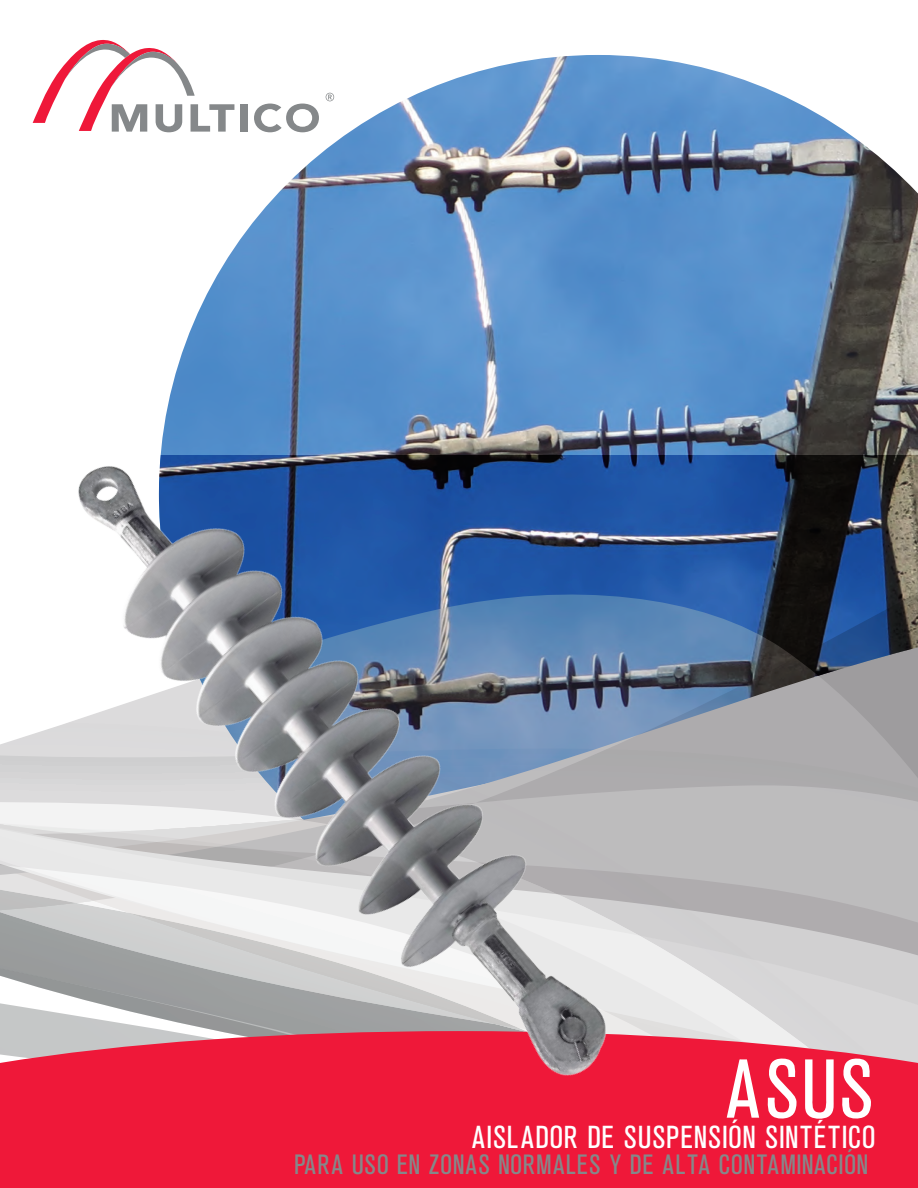
<style>
.page{position:relative;width:918px;height:1188px;background:#fff}
.page>*{position:absolute;margin:0;border:0;box-sizing:border-box;transform-origin:0 0}
.t1{font:condensed 71.7px "OPTI Akro Grotesk";color:#fff}
.t2{font:condensed 27.3px "OPTI Akro Grotesk";color:#fff}
.t3{font:condensed 24px "OPTI Akro Grotesk";color:#85888a}
</style>
<div class="page">
<img style="left:166px;top:55px;width:752px;height:400px">
<svg style="left:877px;top:509px;width:41px;height:522px;background:#9a9a9d"></svg>
<svg style="left:33px;top:39px;width:201px;height:93px"></svg>
<div style="left:240px;top:104px;width:8px;height:28px;background:#85888a"></div>
<svg style="left:254px;top:104px;width:65px;height:28px"></svg>
<svg style="left:326px;top:93px;width:8px;height:8px"></svg>
<svg style="left:877px;top:1031px;width:41px;height:157px;background:#ea3b56"></svg>
<img style="left:0;top:222px;width:877px;height:966px">
<h1 class="t1" style="left:724px;top:1032px;width:154px">ASUS</h1>
<p class="t2" style="left:471px;top:1116px;width:407px">AISLADOR DE SUSPENSIÓN SINTÉTICO</p>
<p class="t3" style="left:294px;top:1145px;width:576px">PARA USO EN ZONAS NORMALES Y DE ALTA CONTAMINACIÓN</p>
</div>
